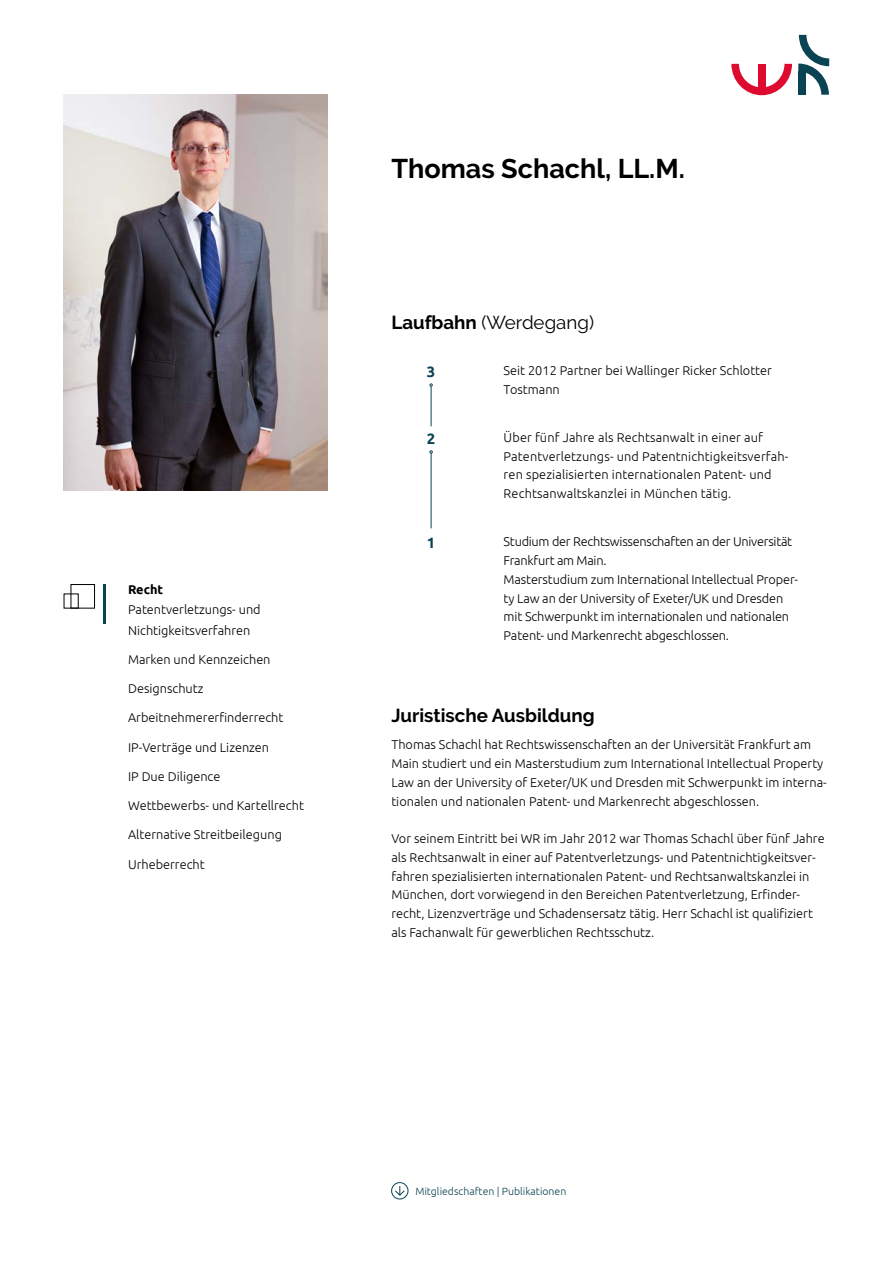
<style>
.page{position:relative;width:893px;height:1263px;background:#fff}
.page>*{position:absolute;margin:0;border:0;box-sizing:border-box;transform-origin:0 0}
.t1{font:700 27px "Raleway";color:#000}
.t2{font:700 18.75px "Raleway";color:#000}
.t3{font:18.75px "Raleway";color:#000}
.t4{font:700 15px "Ubuntu";color:#0a4353}
.t5{font:300 12.75px/18.8px "Ubuntu";color:#000}
.t6{font:700 12.75px "Ubuntu";color:#000}
.t7{font:300 10.5px "Ubuntu";color:#0a4353}
.s1{font-weight:700}
</style>
<div class="page">
<svg style="left:731px;top:64px;width:61px;height:31px"></svg>
<div style="left:758px;top:64px;width:8px;height:31px;background:#dd0b2f"></div>
<svg style="left:798px;top:35px;width:31px;height:60px"></svg>
<hr style="left:431px;top:386px;width:1px;height:40px;background:#0a4353">
<hr style="left:431px;top:453px;width:1px;height:75px;background:#0a4353">
<div style="left:391px;top:1182px;width:17px;height:17px;border:1px solid #0a4353;border-radius:50%"></div>
<svg style="left:395px;top:1186px;width:10px;height:10px"></svg>
<div style="left:71px;top:584px;width:24px;height:24px;border:1px solid #000"></div>
<hr style="left:103px;top:584px;width:3px;height:40px;background:#0a4353">
<img style="left:64px;top:95px;width:263px;height:395px">
<p class="t6" style="left:128px;top:582px;width:37px">Recht</p>
<p class="t5" style="left:128px;top:599px;width:134px;line-height:20.2px">Patentverletzungs- und<br>Nichtigkeitsverfahren</p>
<p class="t5" style="left:128px;top:650px;width:144px">Marken und Kennzeichen</p>
<p class="t5" style="left:128px;top:679px;width:77px">Designschutz</p>
<p class="t5" style="left:128px;top:708px;width:157px">Arbeitnehmererfinderrecht</p>
<p class="t5" style="left:128px;top:737px;width:143px">IP-Verträge und Lizenzen</p>
<p class="t5" style="left:128px;top:767px;width:94px">IP Due Diligence</p>
<p class="t5" style="left:128px;top:796px;width:177px">Wettbewerbs- und Kartellrecht</p>
<p class="t5" style="left:128px;top:825px;width:155px">Alternative Streitbeilegung</p>
<p class="t5" style="left:128px;top:854px;width:78px">Urheberrecht</p>
<h1 class="t1" style="left:391px;top:153px;width:295px">Thomas Schachl, LL.M.</h1>
<h2 class="t3" style="left:391px;top:312px;width:204px"><span class="s1">Laufbahn</span> (Werdegang)</h2>
<p class="t4" style="left:427px;top:362px;width:10px">3</p>
<p class="t4" style="left:427px;top:429px;width:10px">2</p>
<p class="t4" style="left:427px;top:534px;width:10px">1</p>
<p class="t5" style="left:504px;top:361px;width:270px">Seit 2012 Partner bei Wallinger Ricker Schlotter<br>Tostmann</p>
<p class="t5" style="left:504px;top:428px;width:286px">Über fünf Jahre als Rechtsanwalt in einer auf Patentverletzungs- und Patentnichtigkeitsverfah&shy;ren spezialisierten internationalen Patent- und Rechtsanwaltskanzlei in München tätig.</p>
<p class="t5" style="left:504px;top:532px;width:296px">Studium der Rechtswissenschaften an der Universität Frankfurt am Main.<br>Masterstudium zum International Intellectual Proper&shy;ty Law an der University of Exeter/UK und Dresden mit Schwerpunkt im internationalen und nationalen Patent- und Markenrecht abgeschlossen.</p>
<h2 class="t2" style="left:391px;top:704px;width:205px">Juristische Ausbildung</h2>
<p class="t5" style="left:391px;top:735px;width:437px">Thomas Schachl hat Rechtswissenschaften an der Universität Frankfurt am Main studiert und ein Masterstudium zum International Intellectual Property Law an der University of Exeter/UK und Dresden mit Schwerpunkt im interna&shy;tionalen und nationalen Patent- und Markenrecht abgeschlossen.</p>
<p class="t5" style="left:391px;top:829px;width:435px">Vor seinem Eintritt bei WR im Jahr 2012 war Thomas Schachl über fünf Jahre als Rechtsanwalt in einer auf Patentverletzungs- und Patentnichtigkeitsver&shy;fahren spezialisierten internationalen Patent- und Rechtsanwaltskanzlei in München, dort vorwiegend in den Bereichen Patentverletzung, Erfinder&shy;recht, Lizenzverträge und Schadensersatz tätig. Herr Schachl ist qualifiziert als Fachanwalt für gewerblichen Rechtsschutz.</p>
<p class="t7" style="left:415px;top:1185px;width:153px">Mitgliedschaften | Publikationen</p>
</div>
